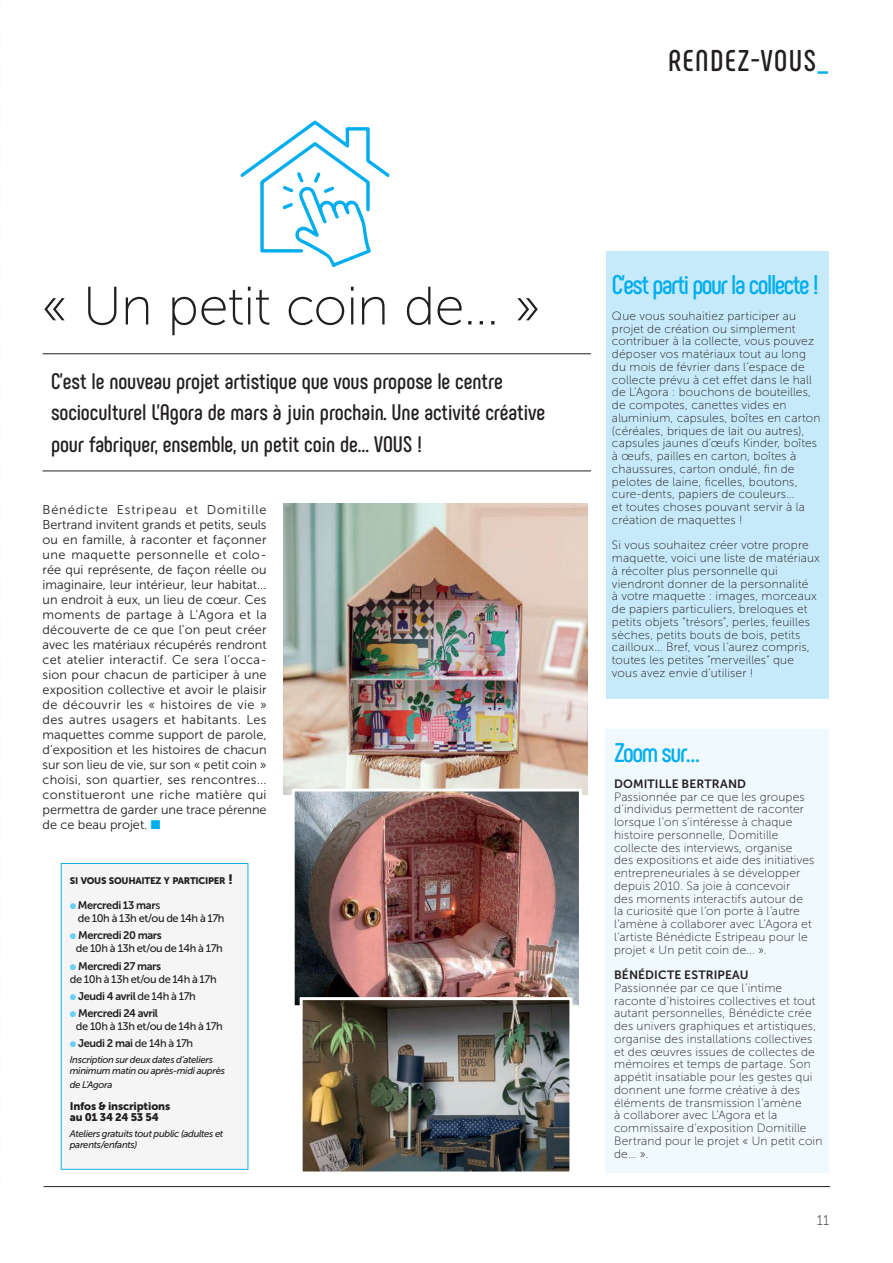
<style>
.page{position:relative;width:893px;height:1263px;background:#fff}
.page>*{position:absolute;margin:0;border:0;box-sizing:border-box;transform-origin:0 0}
.Titre_petit_bdc{font:54px "Museo Sans 100";letter-spacing:-.015em;color:#231f20}
.RUBRIQUE{font:700 30px "Phenomena";letter-spacing:.05em;color:#231f20}
._2_-_Brève_2__titre{font:700 27px "Phenomena";letter-spacing:-.05em;color:#00aeef}
._2_-_Chapô{font:700 22.5px/31.5px "Phenomena";letter-spacing:-.005em;color:#231f20}
.t1{font:13.95px "Museo Sans 100";color:#231f20}
._3_-_Texte_courant{font:12.75px/15px "Museo Sans 300";color:#231f20;text-align:justify}
._2_-_Brève_2__texte{font:12px/12.8px "Museo Sans 100";letter-spacing:.015em;color:#231f20}
.t2{font:12px "Museo Sans 700";letter-spacing:.01em;color:#231f20}
.ENCADRÉ_Texte_courant{font:10.95px/13.2px "Museo Sans 500";letter-spacing:-.035em;color:#231f20}
.ENCADRÉ_Texte_courant-2{font:10.95px "Museo Sans 700";letter-spacing:-.035em;color:#231f20}
.ENCADRÉ_Texte_courant-3{font:10.95px/10.9px "Museo Sans 900";letter-spacing:-.015em;color:#231f20}
.ENCADRÉ_Texte_courant-4{font:italic 9.6px/11.6px "Museo Sans 500";letter-spacing:-.035em;color:#231f20}
.ENCADRÉ_Texte_courant-5{font:9.45px "Museo Sans 900";letter-spacing:-.025em;color:#231f20}
.s1{color:#00aeef}
.s2{font-size:13.5px}
.s3{color:#6bcff6}
.s4{font-family:"Museo Sans 700"}
.s5{font-family:"Museo Sans 500"}
</style>
<div class="page">
<hr style="left:43px;top:471px;width:548px;height:1px;background:#231f20">
<hr style="left:43px;top:353px;width:548px;height:1px;background:#231f20">
<img style="left:284px;top:503px;width:303px;height:291px">
<hr style="left:44px;top:1186px;width:786px;height:1px;background:#231f20">
<div style="left:61px;top:863px;width:187px;height:306px;background:#f5f5f6"></div>
<img style="left:296px;top:793px;width:282px;height:211px">
<div style="left:292px;top:789px;width:290px;height:219px;border:3px solid #fff"></div>
<img style="left:304px;top:1001px;width:264px;height:169px">
<div style="left:300px;top:997px;width:272px;height:177px;border:3px solid #fff"></div>
<div style="left:606px;top:251px;width:223px;height:448px;background:#c6eafa"></div>
<div style="left:605px;top:729px;width:224px;height:443px;background:#f0f9fd"></div>
<svg style="left:240px;top:120px;width:150px;height:147px"></svg>
<p class="RUBRIQUE" style="left:668px;top:43px;width:162px">RENDEZ-VOUS<span class="s1">_</span></p>
<p class="Titre_petit_bdc" style="left:41px;top:277px;width:501px">« Un petit coin de… »</p>
<p class="_2_-_Brève_2__titre" style="left:612px;top:269px;width:208px">C’est parti pour la collecte !</p>
<p class="_2_-_Brève_2__texte" style="left:612px;top:310px;width:210px">Que vous souhaitiez participer au projet de création ou simplement contribuer à la collecte, vous pouvez déposer vos matériaux tout au long du mois de février dans l’espace de collecte prévu à cet effet dans le hall de L’Agora : bouchons de bouteilles, de compotes, canettes vides en aluminium, capsules, boîtes en carton (céréales, briques de lait ou autres), capsules jaunes d’œufs Kinder, boîtes à œufs, pailles en carton, boîtes à chaussures, carton ondulé, fin de pelotes de laine, ficelles, boutons, cure-dents, papiers de couleurs…<br>et toutes choses pouvant servir à la création de maquettes !</p>
<p class="_2_-_Brève_2__texte" style="left:612px;top:539px;width:209px">Si vous souhaitez créer votre propre maquette, voici une liste de matériaux à récolter plus personnelle qui viendront donner de la personnalité<br>à votre maquette : images, morceaux de papiers particuliers, breloques et petits objets “trésors”, perles, feuilles sèches, petits bouts de bois, petits cailloux... Bref, vous l’aurez compris, toutes les petites “merveilles“ que vous avez envie d’utiliser !</p>
<p class="_2_-_Chapô" style="left:51px;top:365px;width:496px">C’est le nouveau projet artistique que vous propose le centre socioculturel L’Agora de mars à juin prochain. Une activité créative pour fabriquer, ensemble, un petit coin de… VOUS !</p>
<p class="_3_-_Texte_courant" style="left:43px;top:502px;width:226px">Bénédicte Estripeau et Domitille Bertrand invitent grands et petits, seuls ou en famille, à raconter et façonner une maquette personnelle et colo&shy;rée qui représente, de façon réelle ou imaginaire, leur intérieur, leur habitat... un endroit à eux, un lieu de cœur. Ces moments de partage à L’Agora et la découverte de ce que l’on peut créer avec les matériaux récupérés rendront cet atelier interactif. Ce sera l’occa&shy;sion pour chacun de participer à une exposition collective et avoir le plaisir de découvrir les « histoires de vie » des autres usagers et habitants. Les maquettes comme support de parole, d’exposition et les histoires de chacun sur son lieu de vie, sur son « petit coin » choisi, son quartier, ses rencontres... constitueront une riche matière qui permettra de garder une trace pérenne de ce beau projet. <span class="s1">■</span></p>
<p class="_2_-_Brève_2__titre" style="left:614px;top:737px;width:87px">Zoom sur…</p>
<p class="t2" style="left:614px;top:777px;width:134px">DOMITILLE BERTRAND</p>
<p class="_2_-_Brève_2__texte" style="left:614px;top:790px;width:202px">Passionnée par ce que les groupes d’individus permettent de raconter lorsque l’on s’intéresse à chaque histoire personnelle, Domitille collecte des interviews, organise des expositions et aide des initiatives entrepreneuriales à se développer depuis 2010. Sa joie à concevoir<br>des moments interactifs autour de la curiosité que l’on porte à l’autre l’amène à collaborer avec L’Agora et l’artiste Bénédicte Estripeau pour le projet « Un petit coin de... ».</p>
<p class="t2" style="left:614px;top:968px;width:136px">BÉNÉDICTE ESTRIPEAU</p>
<p class="_2_-_Brève_2__texte" style="left:614px;top:981px;width:210px">Passionnée par ce que l’intime raconte d’histoires collectives et tout autant personnelles, Bénédicte crée des univers graphiques et artistiques, organise des installations collectives et des œuvres issues de collectes de mémoires et temps de partage. Son appétit insatiable pour les gestes qui donnent une forme créative à des éléments de transmission l’amène<br>à collaborer avec L’Agora et la commissaire d’exposition Domitille Bertrand pour le projet « Un petit coin de... ».</p>
<p class="ENCADRÉ_Texte_courant-5" style="left:70px;top:875px;width:165px">SI VOUS SOUHAITEZ Y PARTICIPER <span class="s2">!</span></p>
<p class="ENCADRÉ_Texte_courant" style="left:78px;top:898px;width:148px;text-indent:-8px"><span class="s3">●</span> <span class="s4">Mercredi 13 mar</span>s<br>de 10h à 13h et/ou de 14h à 17h</p>
<p class="ENCADRÉ_Texte_courant" style="left:76px;top:929px;width:148px;text-indent:-6px"><span class="s3">●</span> <span class="s4">Mercredi 20 mars<br></span>de 10h à 13h et/ou de 14h à 17h</p>
<p class="ENCADRÉ_Texte_courant" style="left:70px;top:959px;width:148px"><span class="s3">●</span> <span class="s4">Mercredi 27 mars<br></span>de 10h à 13h et/ou de 14h à 17h</p>
<p class="ENCADRÉ_Texte_courant-2" style="left:70px;top:990px;width:127px"><span class="s3">●</span> Jeudi 4 avril <span class="s5">de 14h à 17h</span></p>
<p class="ENCADRÉ_Texte_courant" style="left:76px;top:1007px;width:148px;text-indent:-6px"><span class="s3">●</span> <span class="s4">Mercredi 24 avril<br></span>de 10h à 13h et/ou de 14h à 17h</p>
<p class="ENCADRÉ_Texte_courant-2" style="left:70px;top:1037px;width:125px"><span class="s3">●</span> Jeudi 2 mai <span class="s5">de 14h à 17h</span></p>
<p class="ENCADRÉ_Texte_courant-4" style="left:70px;top:1054px;width:157px">Inscription sur deux dates d’ateliers minimum matin ou après-midi auprès</p>
<p class="ENCADRÉ_Texte_courant-4" style="left:70px;top:1078px;width:44px">de L’Agora</p>
<p class="ENCADRÉ_Texte_courant-3" style="left:70px;top:1101px;width:102px">Infos &amp; inscriptions au 01 34 24 53 54</p>
<p class="ENCADRÉ_Texte_courant-4" style="left:70px;top:1128px;width:155px">Ateliers gratuits tout public (adultes et parents/enfants)</p>
<p class="t1" style="left:817px;top:1213px;width:14px">11</p>
</div>
